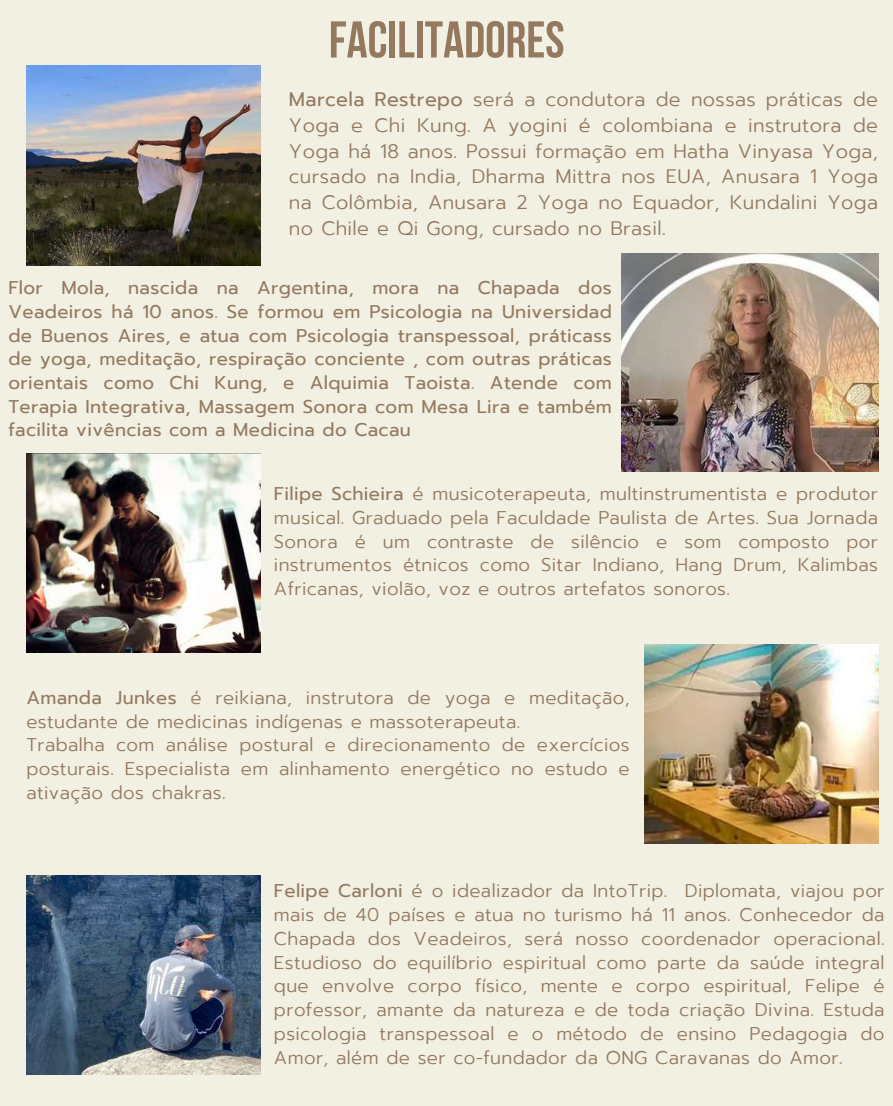
<style>
.page{position:relative;width:893px;height:1106px;background:#fff}
.page>*{position:absolute;margin:0;border:0;box-sizing:border-box;transform-origin:0 0}
.t1{font:51.45px "Bebas Neue Cyrillic";color:#947960}
.t2{font:300 19.5px/25.8px "Prompt";letter-spacing:.02em;color:#947960;text-align:justify}
.t3{font:300 18.45px/23.7px "Prompt";letter-spacing:.02em;color:#947960;text-align:justify}
.t4{font:18.45px/23.7px "Prompt";letter-spacing:.02em;color:#947960;text-align:justify}
.s1{font-weight:400}
</style>
<div class="page">
<div style="left:0;top:0;width:892px;height:1106px;background:#f1f0e2"></div>
<img style="left:26px;top:66px;width:234px;height:199px">
<img style="left:26px;top:875px;width:234px;height:199px">
<img style="left:26px;top:453px;width:234px;height:199px">
<img style="left:644px;top:645px;width:234px;height:199px">
<img style="left:621px;top:253px;width:257px;height:218px">
<h1 class="t1" style="left:329px;top:19px;width:237px">FACILITADORES</h1>
<p class="t2" style="left:289px;top:86px;width:590px"><span class="s1">Marcela Restrepo</span> será a condutora de nossas práticas de Yoga e Chi Kung. A yogini é colombiana e instrutora de Yoga há 18 anos. Possui formação em Hatha Vinyasa Yoga, cursado na India, Dharma Mittra nos EUA, Anusara 1 Yoga na Colômbia, Anusara 2 Yoga no Equador, Kundalini Yoga no Chile e Qi Gong, cursado no Brasil.</p>
<p class="t4" style="left:8px;top:276px;width:605px">Flor Mola, nascida na Argentina, mora na Chapada dos Veadeiros há 10 anos. Se formou em Psicologia na Universidad de Buenos Aires, e atua com Psicologia transpessoal, práticass de yoga, meditação, respiração conciente , com outras práticas orientais como Chi Kung, e Alquimia Taoista. Atende com Terapia Integrativa, Massagem Sonora com Mesa Lira e também facilita vivências com a Medicina do Cacau</p>
<p class="t3" style="left:274px;top:482px;width:605px"><span class="s1">Filipe Schieira</span> é musicoterapeuta, multinstrumentista e produtor musical. Graduado pela Faculdade Paulista de Artes. Sua Jornada Sonora é um contraste de silêncio e som composto por instrumentos étnicos como Sitar Indiano, Hang Drum, Kalimbas Africanas, violão, voz e outros artefatos sonoros.</p>
<p class="t3" style="left:26px;top:686px;width:605px;text-align:left"><span class="s1">Amanda Junkes</span> é reikiana, instrutora de yoga e meditação, estudante de medicinas indígenas e massoterapeuta.<br>Trabalha com análise postural e direcionamento de exercícios posturais. Especialista em alinhamento energético no estudo e ativação dos chakras.</p>
<p class="t3" style="left:274px;top:879px;width:612px"><span class="s1">Felipe Carloni</span> é o idealizador da IntoTrip. Diplomata, viajou por mais de 40 países e atua no turismo há 11 anos. Conhecedor da Chapada dos Veadeiros, será nosso coordenador operacional.<br>Estudioso do equilíbrio espiritual como parte da saúde integral que envolve corpo físico, mente e corpo espiritual, Felipe é professor, amante da natureza e de toda criação Divina. Estuda psicologia transpessoal e o método de ensino Pedagogia do Amor, além de ser co-fundador da ONG Caravanas do Amor.</p>
</div>
